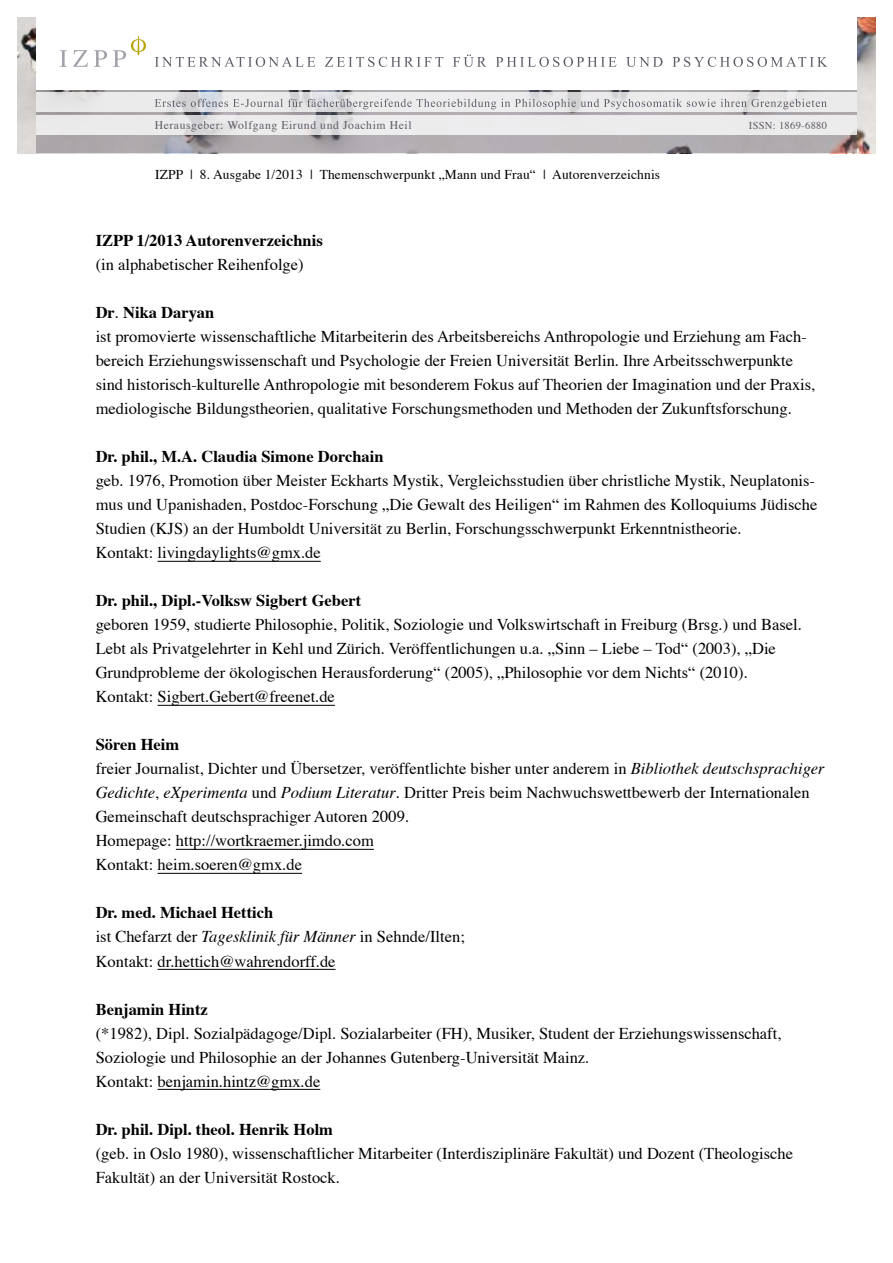
<style>
.page{position:relative;width:893px;height:1263px;background:#fff}
.page>*{position:absolute;margin:0;border:0;box-sizing:border-box;transform-origin:0 0}
.t1{font:16.5px/24px "Times";color:#000}
.t2{font:700 16.5px "Times";color:#000}
.t3{font:13.5px "Times";letter-spacing:.01em;color:#000}
.t4{font:11.7px "Times";letter-spacing:.05em;color:#605b66}
.t5{font:10.5px "Times";letter-spacing:.03em;color:#605b66}
.s1{font-weight:700}
.s2{font-style:italic}
</style>
<div class="page">
<img style="left:17px;top:17px;width:859px;height:136px">
<svg style="left:36px;top:90px;width:821px;height:63px;background:#aeaaad"></svg>
<svg style="left:36px;top:115px;width:821px;height:19px;background:#eae9ea"></svg>
<svg style="left:36px;top:93px;width:821px;height:19px;background:#e8e7e8"></svg>
<div style="left:36px;top:13px;width:821px;height:77px;background:#fff"></div>
<svg style="left:155px;top:55px;width:673px;height:12px"></svg>
<svg style="left:155px;top:99px;width:672px;height:10px;background:#cfced1"></svg>
<svg style="left:60px;top:50px;width:7px;height:17px"></svg>
<svg style="left:73px;top:50px;width:15px;height:17px"></svg>
<svg style="left:94px;top:50px;width:13px;height:17px"></svg>
<svg style="left:113px;top:36px;width:33px;height:31px"></svg>
<hr style="left:158px;top:561px;width:163px;height:1px;background:#000">
<hr style="left:158px;top:705px;width:177px;height:1px;background:#000">
<hr style="left:176px;top:849px;width:198px;height:1px;background:#000">
<hr style="left:158px;top:873px;width:144px;height:1px;background:#000">
<hr style="left:158px;top:969px;width:178px;height:1px;background:#000">
<hr style="left:158px;top:1089px;width:162px;height:1px;background:#000">
<p class="t4" style="left:155px;top:114px;width:258px">Herausgeber: Wolfgang Eirund und Joachim Heil</p>
<p class="t5" style="left:749px;top:115px;width:80px">ISSN: 1869-6880</p>
<p class="t3" style="left:155px;top:161px;width:506px">IZPP | 8. Ausgabe 1/2013 | Themenschwerpunkt „Mann und Frau“ | Autorenverzeichnis</p>
<p class="t2" style="left:96px;top:225px;width:229px">IZPP 1/2013 Autorenverzeichnis</p>
<p class="t1" style="left:96px;top:251px;width:210px">(in alphabetischer Reihenfolge)</p>
<p class="t1" style="left:96px;top:299px;width:721px"><span class="s1">Dr</span>. <span class="s1">Nika Daryan<br></span>ist promovierte wissenschaftliche Mitarbeiterin des Arbeitsbereichs Anthropologie und Erziehung am Fach&shy;bereich Erziehungswissenschaft und Psychologie der Freien Universität Berlin. Ihre Arbeitsschwerpunkte sind historisch-kulturelle Anthropologie mit besonderem Fokus auf Theorien der Imagination und der Praxis, mediologische Bildungstheorien, qualitative Forschungsmethoden und Methoden der Zukunftsforschung.</p>
<p class="t2" style="left:96px;top:441px;width:289px">Dr. phil., M.A. Claudia Simone Dorchain</p>
<p class="t1" style="left:96px;top:467px;width:723px">geb. 1976, Promotion über Meister Eckharts Mystik, Vergleichsstudien über christliche Mystik, Neuplatonis&shy;mus und Upanishaden, Postdoc-Forschung „Die Gewalt des Heiligen“ im Rahmen des Kolloquiums Jüdische Studien (KJS) an der Humboldt Universität zu Berlin, Forschungsschwerpunkt Erkenntnistheorie.<br>Kontakt: livingdaylights@gmx.de</p>
<p class="t2" style="left:96px;top:585px;width:267px">Dr. phil., Dipl.-Volksw Sigbert Gebert</p>
<p class="t1" style="left:96px;top:611px;width:708px">geboren 1959, studierte Philosophie, Politik, Soziologie und Volkswirtschaft in Freiburg (Brsg.) und Basel.<br>Lebt als Privatgelehrter in Kehl und Zürich. Veröffentlichungen u.a. „Sinn – Liebe – Tod“ (2003), „Die Grundprobleme der ökologischen Herausforderung“ (2005), „Philosophie vor dem Nichts“ (2010).<br>Kontakt: Sigbert.Gebert@freenet.de</p>
<p class="t1" style="left:96px;top:731px;width:730px"><span class="s1">Sören Heim<br></span>freier Journalist, Dichter und Übersetzer, veröffentlichte bisher unter anderem in <span class="s2">Bibliothek deutschsprachiger Gedichte</span>, <span class="s2">eXperimenta</span> und <span class="s2">Podium Literatur</span>. Dritter Preis beim Nachwuchswettbewerb der Internationalen Gemeinschaft deutschsprachiger Autoren 2009.<br>Homepage: http://wortkraemer.jimdo.com<br>Kontakt: heim.soeren@gmx.de</p>
<p class="t1" style="left:96px;top:899px;width:371px"><span class="s1">Dr. med. Michael Hettich<br></span>ist Chefarzt der <span class="s2">Tagesklinik für Männer</span> in Sehnde/Ilten;<br>Kontakt: dr.hettich@wahrendorff.de</p>
<p class="t2" style="left:96px;top:993px;width:114px">Benjamin Hintz</p>
<p class="t1" style="left:96px;top:1019px;width:687px">(*1982), Dipl. Sozialpädagoge/Dipl. Sozialarbeiter (FH), Musiker, Student der Erziehungswissenschaft,<br>Soziologie und Philosophie an der Johannes Gutenberg-Universität Mainz.<br>Kontakt: benjamin.hintz@gmx.de</p>
<p class="t2" style="left:96px;top:1113px;width:239px">Dr. phil. Dipl. theol. Henrik Holm</p>
<p class="t1" style="left:96px;top:1139px;width:699px">(geb. in Oslo 1980), wissenschaftlicher Mitarbeiter (Interdisziplinäre Fakultät) und Dozent (Theologische<br>Fakultät) an der Universität Rostock.</p>
</div>
